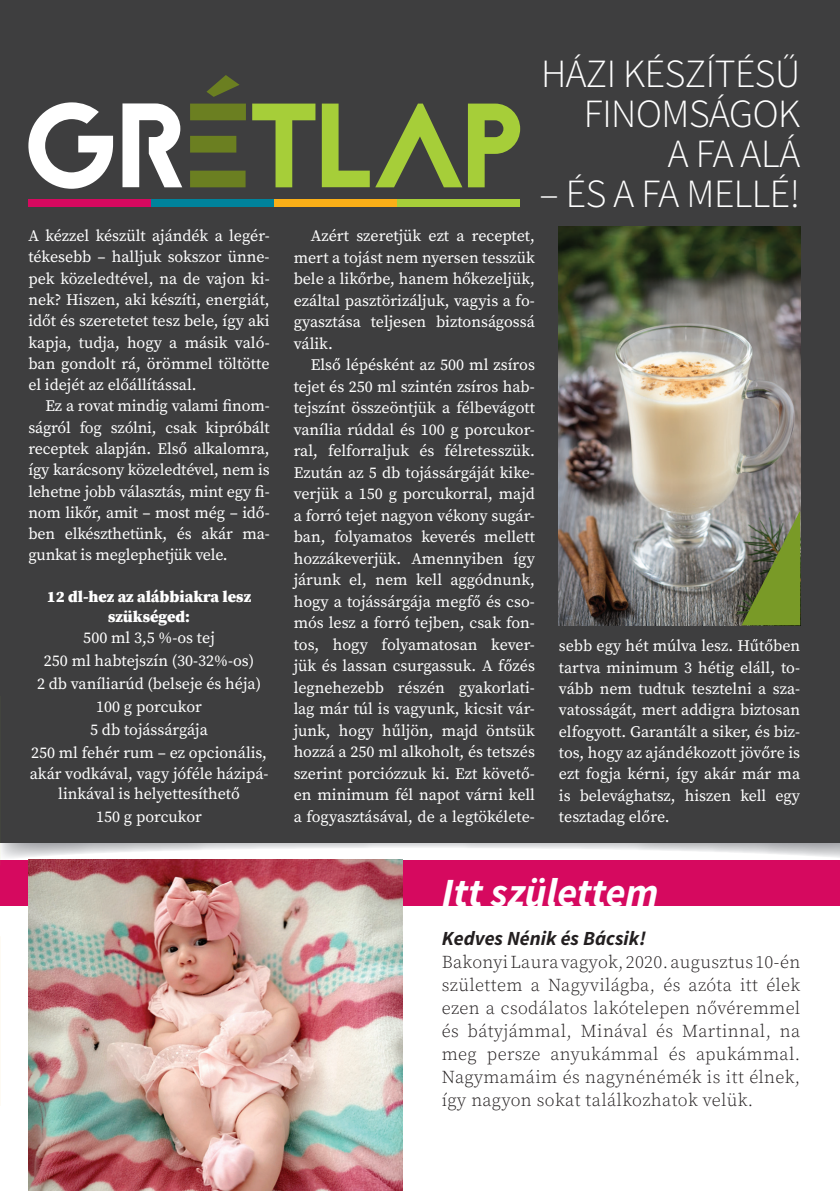
<style>
.page{position:relative;width:840px;height:1191px;background:#fff}
.page>*{position:absolute;margin:0;border:0;box-sizing:border-box;transform-origin:0 0}
.t1{font:300 40px/40px "Source Sans Pro";letter-spacing:-.01em;color:#fff;text-align:right}
.t2{font:italic 700 40px "Source Sans Pro";color:#fff}
.t3{font:italic 700 20px "Source Sans Pro";color:#231f20}
.t4{font:300 18px/23px "Source Serif Pro";letter-spacing:.02em;color:#231f20;text-align:justify}
.t5{font:16px/21.6px "Source Serif Pro";color:#fff;text-align:justify}
.t6{font:900 16px/20.2px "Source Serif Pro";color:#fff;text-align:center}
</style>
<div class="page">
<img style="left:1px;top:843px;width:838px;height:17px">
<hr style="left:0;top:871px;width:1px;height:235px;background:#ffe298">
<svg style="left:0;top:936px;width:1px;height:170px"></svg>
<div style="left:0;top:0;width:839px;height:843px;background:#3e3e3f"></div>
<svg style="left:252px;top:104px;width:268px;height:83px"></svg>
<svg style="left:190px;top:75px;width:56px;height:112px"></svg>
<svg style="left:28px;top:102px;width:154px;height:87px"></svg>
<div style="left:28px;top:200px;width:123px;height:7px;background:#d6095f"></div>
<div style="left:151px;top:200px;width:123px;height:7px;background:#00839c"></div>
<div style="left:274px;top:200px;width:123px;height:7px;background:#faaf18"></div>
<div style="left:397px;top:200px;width:123px;height:7px;background:#a6ce39"></div>
<div style="left:0;top:860px;width:839px;height:45px;background:#d6095f"></div>
<hr style="left:0;top:589px;width:1px;height:276px;background:#dee9aa">
<svg style="left:0;top:696px;width:1px;height:169px"></svg>
<img style="left:558px;top:226px;width:241px;height:399px">
<svg style="left:741px;top:512px;width:58px;height:113px;background:#718145"></svg>
<img style="left:28px;top:860px;width:375px;height:331px">
<p class="t5" style="left:28px;top:225px;width:243px">A kézzel készült ajándék a legér&shy;tékesebb – halljuk sokszor ünne&shy;pek közeledtével, na de vajon ki&shy;nek? Hiszen, aki készíti, energiát, időt és szeretetet tesz bele, így aki kapja, tudja, hogy a másik való&shy;ban gondolt rá, örömmel töltötte el idejét az előállítással.</p>
<p class="t5" style="left:28px;top:395px;width:243px;text-indent:17px">Ez a rovat mindig valami finom&shy;ságról fog szólni, csak kipróbált receptek alapján. Első alkalomra, így karácsony közeledtével, nem is lehetne jobb választás, mint egy fi&shy;nom likőr, amit – most még – idő&shy;ben elkészthetünk, és akár ma&shy;gunkat is meglephetjük vele.</p>
<p class="t6" style="left:47px;top:586px;width:206px">12 dl-hez az alábbiakra lesz szükséged:</p>
<p class="t5" style="left:31px;top:625px;width:237px;line-height:23.2px;text-align:center">500 ml 3,5 %-os tej<br>250 ml habtejszín (30-32%-os)<br>2 db vaníliarúd (belseje és héja)<br>100 g porcukor<br>5 db tojássárgája<br>250 ml fehér rum – ez opcionális,</p>
<p class="t5" style="left:30px;top:763px;width:240px;line-height:20.2px;text-align:center">akár vodkával, vagy jóféle házipá&shy;linkával is helyettesíthető</p>
<p class="t5" style="left:96px;top:806px;width:107px">150 g porcukor</p>
<h1 class="t1" style="left:540px;top:54px;width:260px">HÁZI KÉSZÍTÉSŰ<br>FINOMSÁGOK<br>A FA ALÁ</h1>
<h1 class="t1" style="left:539px;top:174px;width:262px">– ÉS A FA MELLÉ!</h1>
<p class="t5" style="left:293px;top:225px;width:243px;text-indent:17px">Azért szeretjük ezt a receptet, mert a tojást nem nyersen tesszük bele a likőrbe, hanem hőkezeljük, ezáltal pasztörizáljuk, vagyis a fo&shy;gyasztása teljesen biztonságossá válik.</p>
<p class="t5" style="left:293px;top:354px;width:243px;text-indent:17px">Első lépésként az 500 ml zsíros tejet és 250 ml szintén zsíros hab&shy;tejszínt összeöntjük a félbevágott vanília rúddal és 100 g porcukor&shy;ral, felforraljuk és félretesszük.<br>Ezután az 5 db tojássárgáját kike&shy;verjük a 150 g porcukorral, majd a forró tejet nagyon vékony sugár&shy;ban, folyamatos keverés mellett hozzákeverjük. Amennyiben így járunk el, nem kell aggódnunk, hogy a tojássárgája megfő és cso&shy;mós lesz a forró tejben, csak fon&shy;tos, hogy folyamatosan kever&shy;jük és lassan csurgassuk. A főzés legnehezebb részén gyakorlati&shy;lag már túl is vagyunk, kicsit vár&shy;junk, hogy hűljön, majd öntsük hozzá a 250 ml alkoholt, és tetszés szerint porciózzuk ki. Ezt követő&shy;en minimum fél napot várni kell a fogyasztásával, de a legtökélete-</p>
<p class="t5" style="left:558px;top:635px;width:243px">sebb egy hét múlva lesz. Hűtőben tartva minimum 3 hétig eláll, to&shy;vább nem tudtuk tesztelni a sza&shy;vatosságát, mert addigra biztosan elfogyott. Garantált a siker, és biz&shy;tos, hogy az ajándékozott jövőre is ezt fogja kérni, így akár már ma is belevághatsz, hiszen kell egy teszt adag előre.</p>
<h1 class="t2" style="left:441px;top:866px;width:218px">Itt születtem</h1>
<p class="t3" style="left:441px;top:925px;width:206px">Kedves Nénik és Bácsik!</p>
<p class="t4" style="left:441px;top:950px;width:360px">Bakonyi Laura vagyok, 2020. augusztus 10-én születtem a Nagyvilágba, és azóta itt élek ezen a csodálatos lakótelepen nővéremmel és bátyjámmal, Minával és Martinnal, na meg persze anyukámmal és apukámmal.<br>Nagymamáim és nagynénémék is itt élnek, így nagyon sokat találkozhatok velük.</p>
</div>
